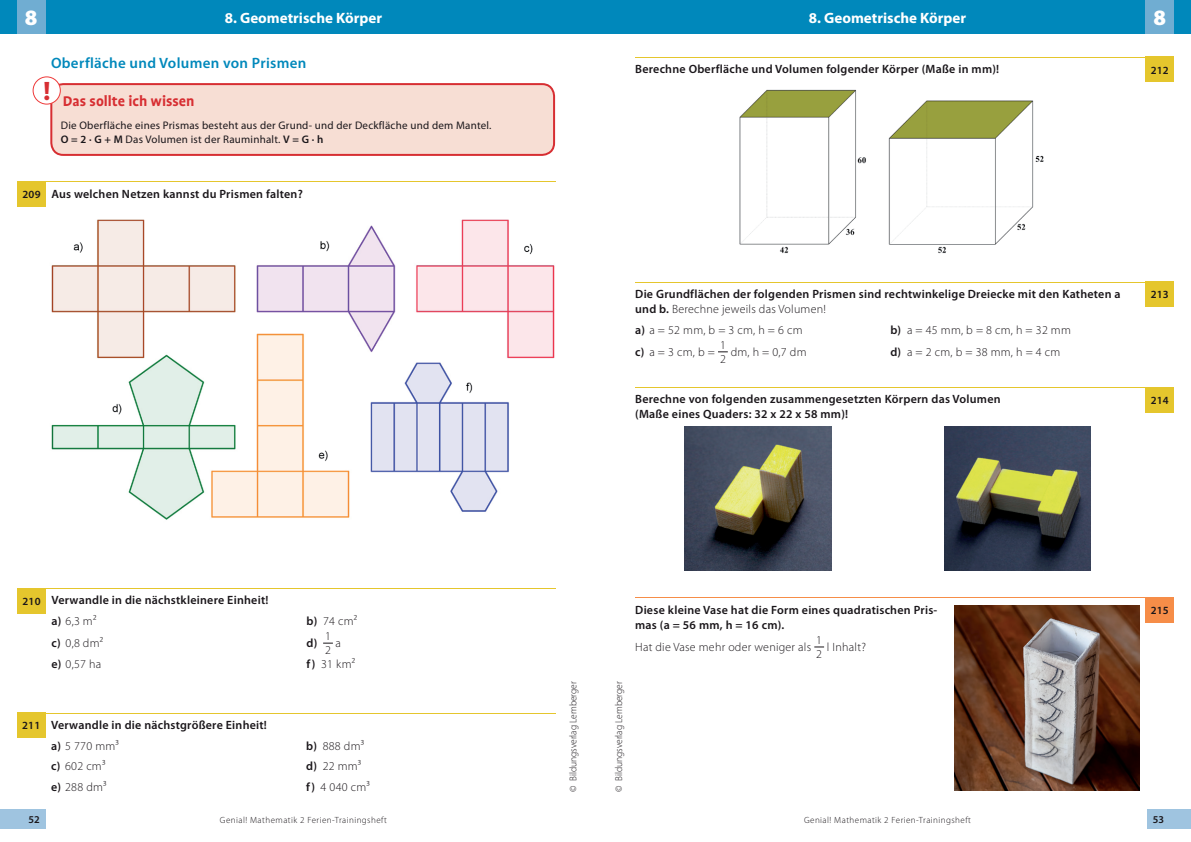
<style>
.page{position:relative;width:1191px;height:842px;background:#fff}
.page>*{position:absolute;margin:0;border:0;box-sizing:border-box;transform-origin:0 0}
.t1{font:700 30px "Profile";color:#d72e32}
.t2{font:900 22px "Myriad Pro";color:#fff}
.t3{font:700 16px "Profile";color:#d72e32}
.t4{font:700 15px "Myriad Pro";color:#fff}
.t5{font:600 15px "Myriad Pro";letter-spacing:.02em;color:#08b}
.t6{font:600 12px/15px "Myriad Pro";letter-spacing:.02em;color:#1a161a}
.t7{font:300 12px/14.2px "Myriad Pro";letter-spacing:.02em;color:#1a161a}
.t8{font:11px/14px "Myriad Pro";letter-spacing:.02em;color:#1a161a}
.t9{font:600 11px "Myriad Pro";letter-spacing:.02em;color:#1a161a}
.t10{font:600 10.5px "Myriad Pro";color:#1a161a}
.t11{font:300 10px "Myriad Pro";color:#1a161a;scale:.95 1}
.t12{font:300 9px "Myriad Pro";letter-spacing:.05em;color:#1a161a}
.s1{font-weight:600}
.s2{font-size:11px}
.s3{font-weight:300}
</style>
<div class="page">
<div style="left:0;top:809px;width:45px;height:20px;background:#9fc4e0"></div>
<div style="left:1147px;top:809px;width:44px;height:20px;background:#9fc4e0"></div>
<div style="left:0;top:0;width:595px;height:34px;background:#08b"></div>
<div style="left:17px;top:0;width:28px;height:34px;background:#70add2"></div>
<div style="left:595px;top:0;width:596px;height:34px;background:#08b"></div>
<div style="left:1145px;top:0;width:29px;height:34px;background:#70add2"></div>
<div style="left:17px;top:181px;width:29px;height:26px;background:#e5c62d"></div>
<hr style="left:17px;top:181px;width:539px;height:1px;background:#e5c62d">
<div style="left:1145px;top:57px;width:29px;height:25px;background:#e5c62d"></div>
<hr style="left:635px;top:57px;width:539px;height:1px;background:#e5c62d">
<div style="left:17px;top:588px;width:29px;height:25px;background:#e5c62d"></div>
<hr style="left:17px;top:588px;width:539px;height:1px;background:#e5c62d">
<div style="left:51px;top:84px;width:503px;height:71px;background:#f7ded4;border-radius:12px"></div>
<div style="left:50px;top:83px;width:505px;height:73px;border:2px solid #d72e32;border-radius:12px"></div>
<div style="left:33px;top:77px;width:27px;height:27px;background:#fff;border-radius:50%"></div>
<div style="left:33px;top:76px;width:28px;height:29px;border:1px solid #ee3939;border-radius:50%"></div>
<div style="left:17px;top:712px;width:28px;height:26px;background:#e5c62d"></div>
<hr style="left:17px;top:712px;width:539px;height:1px;background:#e5c62d">
<div style="left:1145px;top:282px;width:29px;height:25px;background:#e5c62d"></div>
<hr style="left:635px;top:282px;width:539px;height:1px;background:#e5c62d">
<img style="left:739px;top:89px;width:305px;height:165px">
<img style="left:51px;top:219px;width:504px;height:301px">
<div style="left:1145px;top:387px;width:29px;height:25px;background:#e5c62d"></div>
<hr style="left:635px;top:387px;width:539px;height:1px;background:#e5c62d">
<img style="left:684px;top:427px;width:147px;height:143px">
<img style="left:944px;top:427px;width:146px;height:143px">
<div style="left:1145px;top:597px;width:29px;height:26px;background:#f68d48"></div>
<hr style="left:635px;top:597px;width:539px;height:1px;background:#f68d48">
<img style="left:954px;top:605px;width:186px;height:186px">
<p class="t2" style="left:25px;top:5px;width:14px">8</p>
<p class="t4" style="left:225px;top:8px;width:159px">8. Geometrische Körper</p>
<p class="t4" style="left:809px;top:8px;width:159px">8. Geometrische Körper</p>
<p class="t2" style="left:1153px;top:5px;width:14px">8</p>
<p class="t5" style="left:51px;top:53px;width:257px">Oberfläche und Volumen von Prismen</p>
<p class="t3" style="left:63px;top:93px;width:133px">Das sollte ich wissen</p>
<p class="t8" style="left:61px;top:118px;width:432px">Die Oberfläche eines Prismas besteht aus der Grund- und der Deckfläche und dem Mantel.<br><span class="s1">O = 2 · G + M</span> Das Volumen ist der Rauminhalt. <span class="s1">V = G · h</span></p>
<p class="t1" style="left:43px;top:74px;width:9px">!</p>
<p class="t6" style="left:22px;top:186px;width:282px"><span class="s2">209</span> Aus welchen Netzen kannst du Prismen falten?</p>
<p class="t9" style="left:22px;top:594px;width:20px">210</p>
<p class="t6" style="left:51px;top:590px;width:219px;line-height:20.7px">Verwandle in die nächstkleinere Einheit! a) <span class="s3">6,3 m²</span></p>
<p class="t7" style="left:306px;top:614px;width:52px"><span class="s1">b)</span> 74 cm²</p>
<p class="t7" style="left:51px;top:636px;width:53px"><span class="s1">c)</span> 0,8 dm²</p>
<p class="t6" style="left:306px;top:635px;width:12px">d)</p>
<p class="t7" style="left:325px;top:629px;width:7px">1<br>2</p>
<p class="t7" style="left:336px;top:636px;width:7px">a</p>
<p class="t7" style="left:51px;top:656px;width:51px"><span class="s1">e)</span> 0,57 ha</p>
<p class="t7" style="left:307px;top:656px;width:50px"><span class="s1">f)</span> 31 km²</p>
<p class="t9" style="left:22px;top:719px;width:20px">211</p>
<p class="t6" style="left:51px;top:714px;width:217px;line-height:20.7px">Verwandle in die nächstgrößere Einheit! a) <span class="s3">5 770 mm³</span></p>
<p class="t7" style="left:306px;top:738px;width:59px"><span class="s1">b)</span> 888 dm³</p>
<p class="t7" style="left:51px;top:759px;width:56px"><span class="s1">c)</span> 602 cm³</p>
<p class="t7" style="left:306px;top:759px;width:57px"><span class="s1">d)</span> 22 mm³</p>
<p class="t7" style="left:51px;top:780px;width:57px"><span class="s1">e)</span> 288 dm³</p>
<p class="t7" style="left:306px;top:780px;width:65px"><span class="s1">f)</span> 4 040 cm³</p>
<p class="t6" style="left:635px;top:61px;width:365px">Berechne Oberfläche und Volumen folgender Körper (Maße in mm)!</p>
<p class="t9" style="left:1150px;top:63px;width:20px">212</p>
<p class="t6" style="left:635px;top:286px;width:487px">Die Grundflächen der folgenden Prismen sind rechtwinkelige Dreiecke mit den Katheten a und b. <span class="s3">Berechne jeweils das Volumen!</span></p>
<p class="t7" style="left:635px;top:322px;width:169px"><span class="s1">a)</span> a = 52 mm, b = 3 cm, h = 6 cm</p>
<p class="t7" style="left:890px;top:322px;width:182px"><span class="s1">b)</span> a = 45 mm, b = 8 cm, h = 32 mm</p>
<p class="t7" style="left:635px;top:344px;width:81px"><span class="s1">c)</span> a = 3 cm, b =</p>
<p class="t7" style="left:720px;top:338px;width:7px">1<br>2</p>
<p class="t7" style="left:730px;top:344px;width:77px">dm, h = 0,7 dm</p>
<p class="t7" style="left:890px;top:344px;width:171px"><span class="s1">d)</span> a = 2 cm, b = 38 mm, h = 4 cm</p>
<p class="t9" style="left:1150px;top:288px;width:20px">213</p>
<p class="t6" style="left:635px;top:391px;width:367px">Berechne von folgenden zusammengesetzten Körpern das Volumen (Maße eines Quaders: 32 x 22 x 58 mm)!</p>
<p class="t9" style="left:1150px;top:393px;width:20px">214</p>
<p class="t11" style="left:567px;top:792px;width:118px;rotate:-90deg">© Bildungsverlag Lemberger</p>
<p class="t11" style="left:613px;top:792px;width:118px;rotate:-90deg">© Bildungsverlag Lemberger</p>
<p class="t6" style="left:635px;top:602px;width:304px">Diese kleine Vase hat die Form eines quadratischen Pris&shy;mas (a = 56 mm, h = 16 cm).</p>
<p class="t7" style="left:635px;top:640px;width:177px">Hat die Vase mehr oder weniger als</p>
<p class="t7" style="left:816px;top:633px;width:7px">1<br>2</p>
<p class="t7" style="left:827px;top:640px;width:40px">l Inhalt?</p>
<p class="t9" style="left:1150px;top:603px;width:20px">215</p>
<p class="t10" style="left:28px;top:813px;width:13px">52</p>
<p class="t12" style="left:220px;top:814px;width:168px">Genial! Mathematik 2 Ferien-Trainingsheft</p>
<p class="t12" style="left:804px;top:814px;width:168px">Genial! Mathematik 2 Ferien-Trainingsheft</p>
<p class="t10" style="left:1152px;top:813px;width:13px">53</p>
</div>
